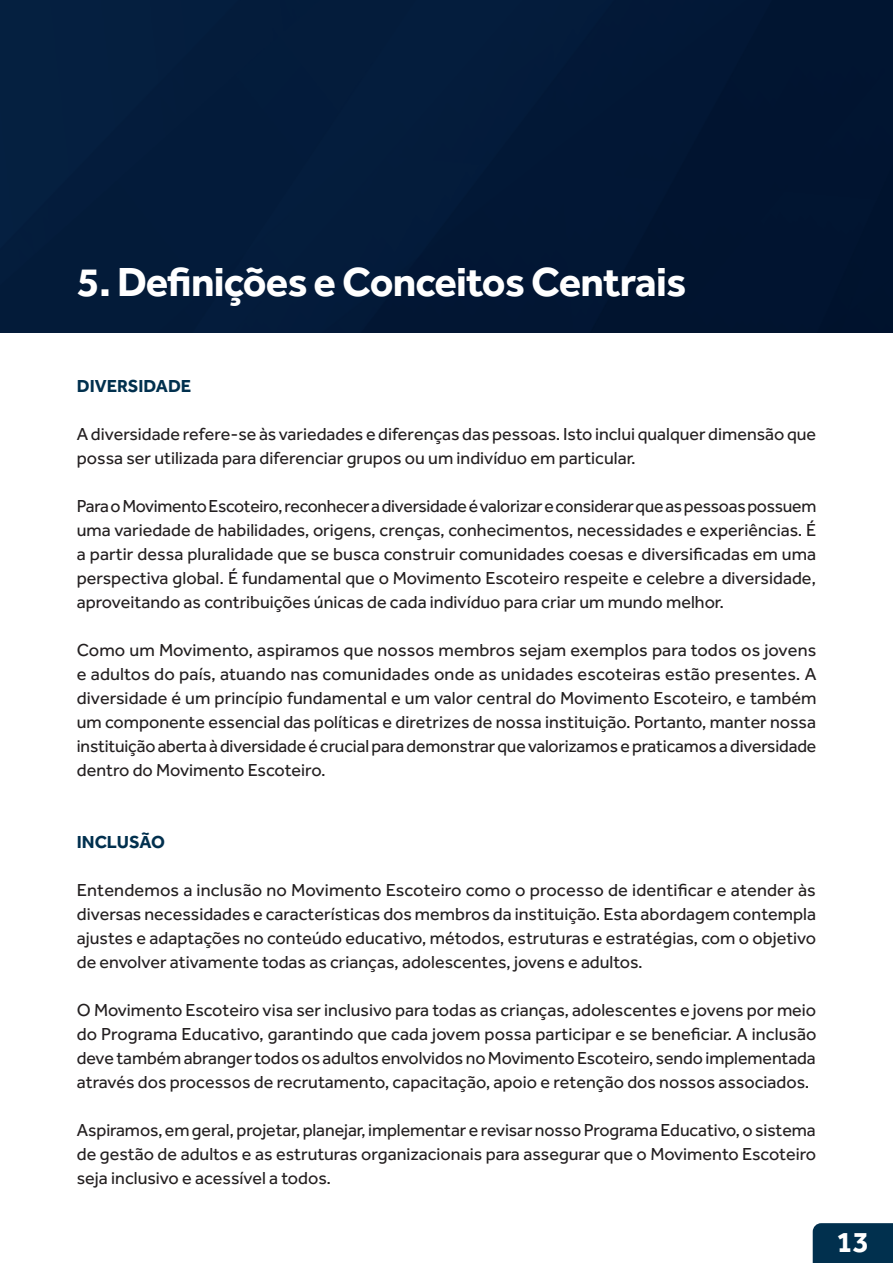
<style>
.page{position:relative;width:893px;height:1263px;background:#fff}
.page>*{position:absolute;margin:0;border:0;box-sizing:border-box;transform-origin:0 0}
.t1{font:700 42px "Effra";letter-spacing:-.02em;color:#fff}
.t2{font:700 30px "Effra";color:#fff}
.t3{font:18px/24px "Effra";color:#231f20;text-align:justify}
.t4{font:700 18px "Effra";color:#01304e}
</style>
<div class="page">
<div style="left:813px;top:1223px;width:80px;height:40px;background:#01304e"></div>
<img style="left:0;top:0;width:893px;height:332px">
<p class="t1" style="left:77px;top:256px;width:611px">5. Definições e Conceitos Centrais</p>
<p class="t4" style="left:77px;top:375px;width:116px">DIVERSIDADE</p>
<p class="t3" style="left:77px;top:422px;width:741px">A diversidade refere-se às variedades e diferenças das pessoas. Isto inclui qualquer dimensão que possa ser utilizada para diferenciar grupos ou um indivíduo em particular.</p>
<p class="t3" style="left:77px;top:494px;width:741px">Para o Movimento Escoteiro, reconhecer a diversidade é valorizar e considerar que as pessoas possuem uma variedade de habilidades, origens, crenças, conhecimentos, necessidades e experiências. É a partir dessa pluralidade que se busca construir comunidades coesas e diversificadas em uma perspectiva global. É fundamental que o Movimento Escoteiro respeite e celebre a diversidade, aproveitando as contribuições únicas de cada indivíduo para criar um mundo melhor.</p>
<p class="t3" style="left:77px;top:638px;width:741px">Como um Movimento, aspiramos que nossos membros sejam exemplos para todos os jovens e adultos do país, atuando nas comunidades onde as unidades escoteiras estão presentes. A diversidade é um princípio fundamental e um valor central do Movimento Escoteiro, e também um componente essencial das políticas e diretrizes de nossa instituição. Portanto, manter nossa instituição aberta à diversidade é crucial para demonstrar que valorizamos e praticamos a diversidade dentro do Movimento Escoteiro.</p>
<p class="t4" style="left:77px;top:831px;width:90px">INCLUSÃO</p>
<p class="t3" style="left:77px;top:878px;width:741px">Entendemos a inclusão no Movimento Escoteiro como o processo de identificar e atender às diversas necessidades e características dos membros da instituição. Esta abordagem contempla ajustes e adaptações no conteúdo educativo, métodos, estruturas e estratégias, com o objetivo de envolver ativamente todas as crianças, adolescentes, jovens e adultos.</p>
<p class="t3" style="left:77px;top:998px;width:741px">O Movimento Escoteiro visa ser inclusivo para todas as crianças, adolescentes e jovens por meio do Programa Educativo, garantindo que cada jovem possa participar e se beneficiar. A inclusão deve também abranger todos os adultos envolvidos no Movimento Escoteiro, sendo implementada através dos processos de recrutamento, capacitação, apoio e retenção dos nossos associados.</p>
<p class="t3" style="left:77px;top:1118px;width:741px">Aspiramos, em geral, projetar, planejar, implementar e revisar nosso Programa Educativo, o sistema de gestão de adultos e as estruturas organizacionais para assegurar que o Movimento Escoteiro seja inclusivo e acessível a todos.</p>
<h2 class="t2" style="left:836px;top:1224px;width:34px">13</h2>
</div>
